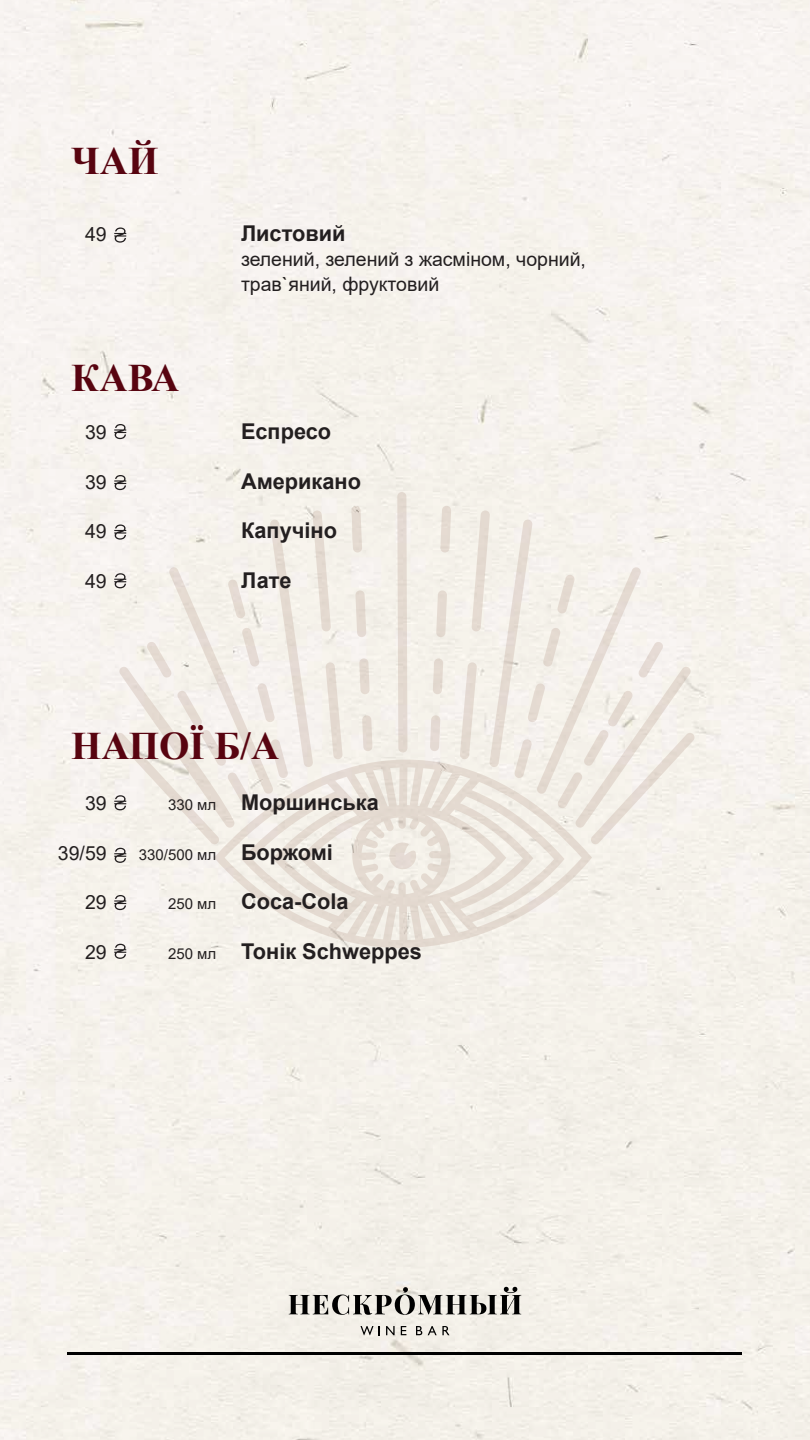
<style>
.page{position:relative;width:810px;height:1440px;background:#f6f2ec}
.page>*{position:absolute;margin:0;border:0;box-sizing:border-box;transform-origin:0 0}
.t1{font:700 39px "Times New Roman";color:#580410}
.t2{font:700 21.75px "Arial";color:#231f20}
.t3{font:19.5px/24.8px "Arial";color:#231f20}
.t4{font:15px "Arial";color:#231f20}
</style>
<div class="page">
<svg style="left:116px;top:492px;width:578px;height:456px;fill:#f4f1ea"></svg>
<svg style="left:114px;top:424px;width:12px;height:15px"></svg>
<svg style="left:114px;top:475px;width:12px;height:15px"></svg>
<svg style="left:114px;top:227px;width:12px;height:16px"></svg>
<svg style="left:114px;top:795px;width:12px;height:15px"></svg>
<svg style="left:114px;top:848px;width:12px;height:15px"></svg>
<svg style="left:114px;top:895px;width:12px;height:15px"></svg>
<svg style="left:114px;top:944px;width:12px;height:15px"></svg>
<svg style="left:114px;top:573px;width:12px;height:15px"></svg>
<svg style="left:114px;top:524px;width:12px;height:16px"></svg>
<svg style="left:289px;top:1287px;width:232px;height:28px;background:#a9a7a1"></svg>
<svg style="left:401px;top:1326px;width:5px;height:9px"></svg>
<svg style="left:360px;top:1326px;width:20px;height:9px"></svg>
<svg style="left:386px;top:1326px;width:9px;height:9px"></svg>
<svg style="left:416px;top:1326px;width:6px;height:9px"></svg>
<svg style="left:428px;top:1326px;width:22px;height:9px"></svg>
<hr style="left:68px;top:1352px;width:674px;height:2px;background:#000">
<h1 class="t1" style="left:71px;top:133px;width:89px">ЧАЙ</h1>
<p class="t3" style="left:85px;top:222px;width:23px">49</p>
<h1 class="t1" style="left:71px;top:350px;width:110px">КАВА</h1>
<p class="t3" style="left:85px;top:420px;width:23px">39</p>
<p class="t3" style="left:85px;top:469px;width:23px">39</p>
<p class="t3" style="left:85px;top:519px;width:23px">49</p>
<p class="t3" style="left:85px;top:568px;width:23px">49</p>
<p class="t2" style="left:241px;top:218px;width:106px">Листовий</p>
<p class="t3" style="left:241px;top:247px;width:347px">зелений, зелений з жасміном, чорний, трав`яний, фруктовий</p>
<p class="t2" style="left:241px;top:416px;width:92px">Еспресо</p>
<p class="t2" style="left:241px;top:466px;width:121px">Американо</p>
<p class="t2" style="left:241px;top:515px;width:97px">Капучіно</p>
<p class="t2" style="left:241px;top:565px;width:52px">Лате</p>
<h1 class="t1" style="left:71px;top:718px;width:209px">НАПОЇ Б/А</h1>
<p class="t3" style="left:85px;top:791px;width:23px">39</p>
<p class="t3" style="left:58px;top:841px;width:50px">39/59</p>
<p class="t3" style="left:85px;top:890px;width:23px">29</p>
<p class="t3" style="left:85px;top:940px;width:23px">29</p>
<p class="t4" style="left:168px;top:795px;width:50px">330 мл</p>
<p class="t4" style="left:139px;top:844px;width:79px">330/500 мл</p>
<p class="t4" style="left:168px;top:894px;width:50px">250 мл</p>
<p class="t4" style="left:168px;top:943px;width:50px">250 мл</p>
<p class="t2" style="left:241px;top:787px;width:139px">Моршинська</p>
<p class="t2" style="left:241px;top:837px;width:93px">Боржомі</p>
<p class="t2" style="left:241px;top:886px;width:109px">Coca-Cola</p>
<p class="t2" style="left:241px;top:936px;width:182px">Тонiк Schweppes</p>
</div>
